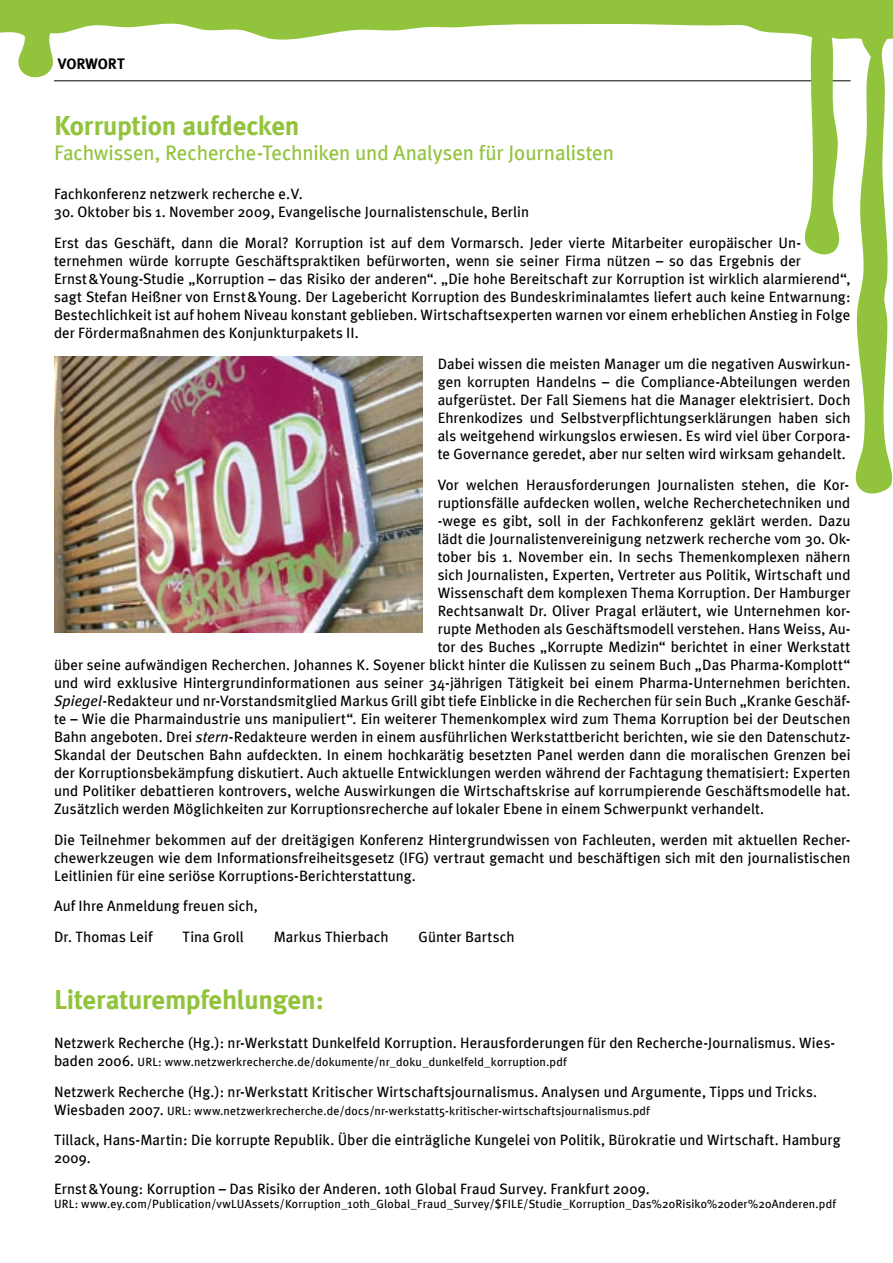
<style>
.page{position:relative;width:893px;height:1263px;background:#fff}
.page>*{position:absolute;margin:0;border:0;box-sizing:border-box;transform-origin:0 0}
.Titel_grün{font:700 27px "Meta Plus";letter-spacing:-.01em;color:#92c33c}
.Titel_grün-2{font:21px "Meta Plus";letter-spacing:-.005em;color:#92c33c}
.Fließtext{font:15px/18px "Meta Plus";letter-spacing:.005em;color:#000}
.Fließtext-2{font:700 15px "Meta Plus";letter-spacing:-.005em;color:#000}
.Fließtext-3{font:12px "Meta Plus";letter-spacing:.015em;color:#000}
.s1{font-style:italic}
.s2{font-size:15px}
</style>
<div class="page">
<img style="left:54px;top:507px;width:369px;height:126px">
<svg style="left:0;top:0;width:893px;height:507px"></svg>
<p class="Fließtext-2" style="left:58px;top:55px;width:69px">VORWORT</p>
<p class="Titel_grün" style="left:54px;top:110px;width:247px">Korruption aufdecken</p>
<p class="Titel_grün-2" style="left:54px;top:141px;width:561px">Fachwissen, Recherche-Techniken und Analysen für Journalisten</p>
<p class="Fließtext" style="left:54px;top:185px;width:250px">Fachkonferenz netzwerk recherche e.V.</p>
<p class="Fließtext" style="left:54px;top:203px;width:477px">30. Oktober bis 1. November 2009, Evangelische Journalistenschule, Berlin</p>
<p class="Fließtext" style="left:54px;top:234px;width:798px">Erst das Geschäft, dann die Moral? Korruption ist auf dem Vormarsch. Jeder vierte Mitarbeiter europäischer Un&shy;ternehmen würde korrupte Geschäftspraktiken befürworten, wenn sie seiner Firma nützen – so das Ergebnis der Ernst&amp;Young-Studie „Korruption – das Risiko der anderen“. „Die hohe Bereitschaft zur Korruption ist wirklich alarmierend“, sagt Stefan Heißner von Ernst&amp;Young. Der Lagebericht Korruption des Bundeskriminalamtes liefert auch keine Entwarnung:<br>Bestechlichkeit ist auf hohem Niveau konstant geblieben. Wirtschaftsexperten warnen vor einem erheblichen Anstieg in Folge der Fördermaßnahmen des Konjunkturpakets II.</p>
<p class="Fließtext" style="left:438px;top:355px;width:414px;text-align:justify">Dabei wissen die meisten Manager um die negativen Auswirkun&shy;gen korrupten Handelns – die Compliance-Abteilungen werden aufgerüstet. Der Fall Siemens hat die Manager elektrisiert. Doch Ehrenkodizes und Selbstverpflichtungserklärungen haben sich als weitgehend wirkungslos erwiesen. Es wird viel über Corpora&shy;te Governance geredet, aber nur selten wird wirksam gehandelt.</p>
<p class="Fließtext" style="left:438px;top:475px;width:413px">Vor welchen Herausforderungen Journalisten stehen, die Kor-</p>
<p class="Fließtext" style="left:438px;top:493px;width:414px">ruptionsfälle aufdecken wollen, welche Recherchetechniken und</p>
<p class="Fließtext" style="left:438px;top:511px;width:414px">-wege es gibt, soll in der Fachkonferenz geklärt werden. Dazu</p>
<p class="Fließtext" style="left:438px;top:529px;width:414px">lädt die Journalistenvereinigung netzwerk recherche vom 30. Ok-</p>
<p class="Fließtext" style="left:438px;top:547px;width:414px">tober bis 1. November ein. In sechs Themenkomplexen nähern</p>
<p class="Fließtext" style="left:438px;top:565px;width:414px">sich Journalisten, Experten, Vertreter aus Politik, Wirtschaft und</p>
<p class="Fließtext" style="left:438px;top:583px;width:414px">Wissenschaft dem komplexen Thema Korruption. Der Hamburger</p>
<p class="Fließtext" style="left:438px;top:601px;width:414px">Rechtsanwalt Dr. Oliver Pragal erläutert, wie Unternehmen kor-</p>
<p class="Fließtext" style="left:438px;top:619px;width:414px">rupte Methoden als Geschäftsmodell verstehen. Hans Weiss, Au-</p>
<p class="Fließtext" style="left:438px;top:637px;width:414px">tor des Buches „Korrupte Medizin“ berichtet in einer Werkstatt</p>
<p class="Fließtext" style="left:54px;top:655px;width:798px">über seine aufwändigen Recherchen. Johannes K. Soyener blickt hinter die Kulissen zu seinem Buch „Das Pharma-Komplott“</p>
<p class="Fließtext" style="left:54px;top:673px;width:798px">und wird exklusive Hintergrundinformationen aus seiner 34-jährigen Tätigkeit bei einem Pharma-Unternehmen berichten.</p>
<p class="Fließtext" style="left:54px;top:691px;width:798px"><span class="s1">Spiegel</span>-Redakteur und nr-Vorstandsmitglied Markus Grill gibt tiefe Einblicke in die Recherchen für sein Buch „Kranke Geschäf-</p>
<p class="Fließtext" style="left:54px;top:709px;width:798px">te – Wie die Pharmaindustrie uns manipuliert“. Ein weiterer Themenkomplex wird zum Thema Korruption bei der Deutschen</p>
<p class="Fließtext" style="left:54px;top:727px;width:798px">Bahn angeboten. Drei <span class="s1">stern</span>-Redakteure werden in einem ausführlichen Werkstattbericht berichten, wie sie den Datenschutz-</p>
<p class="Fließtext" style="left:54px;top:745px;width:798px">Skandal der Deutschen Bahn aufdeckten. In einem hochkarätig besetzten Panel werden dann die moralischen Grenzen bei</p>
<p class="Fließtext" style="left:54px;top:763px;width:798px">der Korruptionsbekämpfung diskutiert. Auch aktuelle Entwicklungen werden während der Fachtagung thematisiert: Experten</p>
<p class="Fließtext" style="left:54px;top:781px;width:798px">und Politiker debattieren kontrovers, welche Auswirkungen die Wirtschaftskrise auf korrumpierende Geschäftsmodelle hat.</p>
<p class="Fließtext" style="left:54px;top:799px;width:712px">Zusätzlich werden Möglichkeiten zur Korruptionsrecherche auf lokaler Ebene in einem Schwerpunkt verhandelt.</p>
<p class="Fließtext" style="left:54px;top:830px;width:798px;text-align:justify">Die Teilnehmer bekommen auf der dreitägigen Konferenz Hintergrundwissen von Fachleuten, werden mit aktuellen Recher&shy;chewerkzeugen wie dem Informationsfreiheitsgesetz (IFG) vertraut gemacht und beschäftigen sich mit den journalistischen Leitlinien für eine seriöse Korruptions-Berichterstattung.</p>
<p class="Fließtext" style="left:54px;top:897px;width:205px">Auf Ihre Anmeldung freuen sich,</p>
<p class="Fließtext" style="left:54px;top:928px;width:100px">Dr. Thomas Leif</p>
<p class="Fließtext" style="left:183px;top:928px;width:63px">Tina Groll</p>
<p class="Fließtext" style="left:274px;top:928px;width:116px">Markus Thierbach</p>
<p class="Fließtext" style="left:419px;top:928px;width:98px">Günter Bartsch</p>
<p class="Titel_grün" style="left:54px;top:983px;width:272px">Literaturempfehlungen:</p>
<p class="Fließtext" style="left:54px;top:1033px;width:783px">Netzwerk Recherche (Hg.): nr-Werkstatt Dunkelfeld Korruption. Herausforderungen für den Recherche-Journalismus. Wies-</p>
<p class="Fließtext-3" style="left:54px;top:1055px;width:514px"><span class="s2">baden 2006.</span> URL: www.netzwerkrecherche.de/dokumente/nr_doku_dunkelfeld_korruption.pdf</p>
<p class="Fließtext" style="left:54px;top:1082px;width:765px">Netzwerk Recherche (Hg.): nr-Werkstatt Kritischer Wirtschaftsjournalismus. Analysen und Argumente, Tipps und Tricks.</p>
<p class="Fließtext-3" style="left:54px;top:1103px;width:597px"><span class="s2">Wiesbaden 2007.</span> URL: www.netzwerkrecherche.de/docs/nr-werkstatt5-kritischer-wirtschaftsjournalismus.pdf</p>
<p class="Fließtext" style="left:54px;top:1131px;width:788px">Tillack, Hans-Martin: Die korrupte Republik. Über die einträgliche Kungelei von Politik, Bürokratie und Wirtschaft. Hamburg<br>2009.</p>
<p class="Fließtext" style="left:54px;top:1180px;width:597px">Ernst&amp;Young: Korruption – Das Risiko der Anderen. 10th Global Fraud Survey. Frankfurt 2009.</p>
<p class="Fließtext-3" style="left:54px;top:1197px;width:783px">URL: www.ey.com/Publication/vwLUAssets/Korruption_10th_Global_Fraud_Survey/$FILE/Studie_Korruption_Das%20Risiko%20der%20Anderen.pdf</p>
</div>
